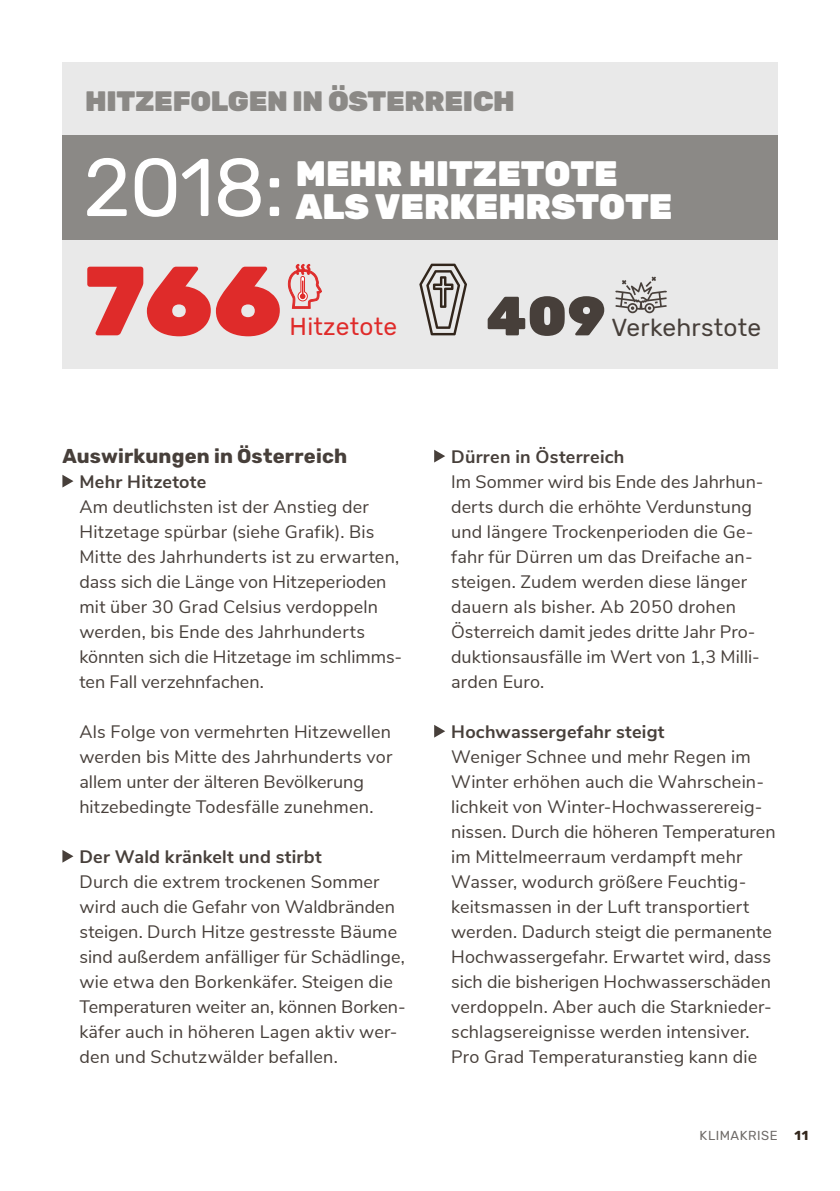
<style>
.page{position:relative;width:840px;height:1191px;background:#fff}
.page>*{position:absolute;margin:0;border:0;box-sizing:border-box;transform-origin:0 0}
.t1{font:900 98px "Rubik";color:#df2b2a}
.t2{font:81.6px "Rubik";color:#fff}
.t3{font:900 55.2px "Rubik";color:#473f3a}
.t4{font:900 35.2px "Rubik";color:#fff}
.t5{font:900 28px "Rubik";letter-spacing:-.01em;color:#8b8986}
.t6{font:24.6px "Rubik";letter-spacing:.01em;color:#473f3a}
.t7{font:24.6px "Rubik";letter-spacing:.01em;color:#df2b2a}
.t8{font:700 20px "Rubik";letter-spacing:.01em;color:#473f3a}
.t9{font:18px/25px "Nunito Sans";letter-spacing:.005em;color:#473f3a}
.t10{font:700 18px "Nunito Sans";letter-spacing:.015em;color:#473f3a}
.t11{font:13px "Rubik";letter-spacing:.045em;color:#6d6966}
.t12{font:700 13px "Rubik";color:#32261c}
</style>
<div class="page">
<svg style="left:62px;top:475px;width:11px;height:12px"></svg>
<svg style="left:62px;top:850px;width:11px;height:12px"></svg>
<svg style="left:434px;top:450px;width:11px;height:12px"></svg>
<svg style="left:434px;top:725px;width:11px;height:12px"></svg>
<div style="left:62px;top:62px;width:715px;height:307px;background:#e9e9e9"></div>
<svg style="left:288px;top:264px;width:34px;height:45px"></svg>
<svg style="left:615px;top:276px;width:51px;height:37px"></svg>
<svg style="left:419px;top:264px;width:48px;height:71px"></svg>
<div style="left:62px;top:135px;width:715px;height:105px;background:#8b8986"></div>
<h3 class="t5" style="left:85px;top:85px;width:431px">HITZEFOLGEN IN ÖSTERREICH</h3>
<h2 class="t2" style="left:83px;top:142px;width:203px">2018:</h2>
<h3 class="t4" style="left:295px;top:152px;width:323px">MEHR HITZETOTE</h3>
<h3 class="t4" style="left:295px;top:186px;width:378px">ALS VERKEHRSTOTE</h3>
<h1 class="t1" style="left:84px;top:243px;width:199px">766</h1>
<h3 class="t7" style="left:289px;top:313px;width:109px">Hitzetote</h3>
<h3 class="t3" style="left:486px;top:283px;width:121px">409</h3>
<h3 class="t6" style="left:611px;top:313px;width:151px">Verkehrstote</h3>
<p class="t8" style="left:62px;top:444px;width:286px">Auswirkungen in Österreich</p>
<p class="t10" style="left:79px;top:468px;width:128px">Mehr Hitzetote</p>
<p class="t9" style="left:79px;top:493px;width:324px">Am deutlichsten ist der Anstieg der Hitzetage spürbar (siehe Grafik). Bis Mitte des Jahrhunderts ist zu erwarten, dass sich die Länge von Hitzeperioden mit über 30 Grad Celsius verdoppeln werden, bis Ende des Jahrhunderts könnten sich die Hitzetage im schlimms&shy;ten Fall verzehnfachen.</p>
<p class="t9" style="left:79px;top:718px;width:314px">Als Folge von vermehrten Hitzewellen werden bis Mitte des Jahrhunderts vor allem unter der älteren Bevölkerung hitzebedingte Todesfälle zunehmen.</p>
<p class="t10" style="left:79px;top:843px;width:243px">Der Wald kränkelt und stirbt</p>
<p class="t9" style="left:79px;top:868px;width:327px">Durch die extrem trockenen Sommer wird auch die Gefahr von Waldbränden steigen. Durch Hitze gestresste Bäume sind außerdem anfälliger für Schädlinge, wie etwa den Borkenkäfer. Steigen die Temperaturen weiter an, können Borken&shy;käfer auch in höheren Lagen aktiv wer&shy;den und Schutzwälder befallen.</p>
<p class="t10" style="left:451px;top:443px;width:175px">Dürren in Österreich</p>
<p class="t9" style="left:451px;top:468px;width:314px">Im Sommer wird bis Ende des Jahrhun&shy;derts durch die erhöhte Verdunstung und längere Trockenperioden die Ge&shy;fahr für Dürren um das Dreifache an&shy;steigen. Zudem werden diese länger dauern als bisher. Ab 2050 drohen Österreich damit jedes dritte Jahr Pro&shy;duktionsausfälle im Wert von 1,3 Milli&shy;arden Euro.</p>
<p class="t10" style="left:451px;top:718px;width:215px">Hochwassergefahr steigt</p>
<p class="t9" style="left:451px;top:743px;width:326px">Weniger Schnee und mehr Regen im Winter erhöhen auch die Wahrschein&shy;lichkeit von Winter-Hochwasserereig&shy;nissen. Durch die höheren Temperaturen im Mittelmeerraum verdampft mehr Wasser, wodurch größere Feuchtig&shy;keitsmassen in der Luft transportiert werden. Dadurch steigt die permanente Hochwassergefahr. Erwartet wird, dass sich die bisherigen Hochwasserschäden verdoppeln. Aber auch die Starknieder&shy;schlagsereignisse werden intensiver.<br>Pro Grad Temperaturanstieg kann die</p>
<p class="t11" style="left:699px;top:1128px;width:79px">KLIMAKRISE</p>
<p class="t12" style="left:794px;top:1128px;width:15px">11</p>
</div>
